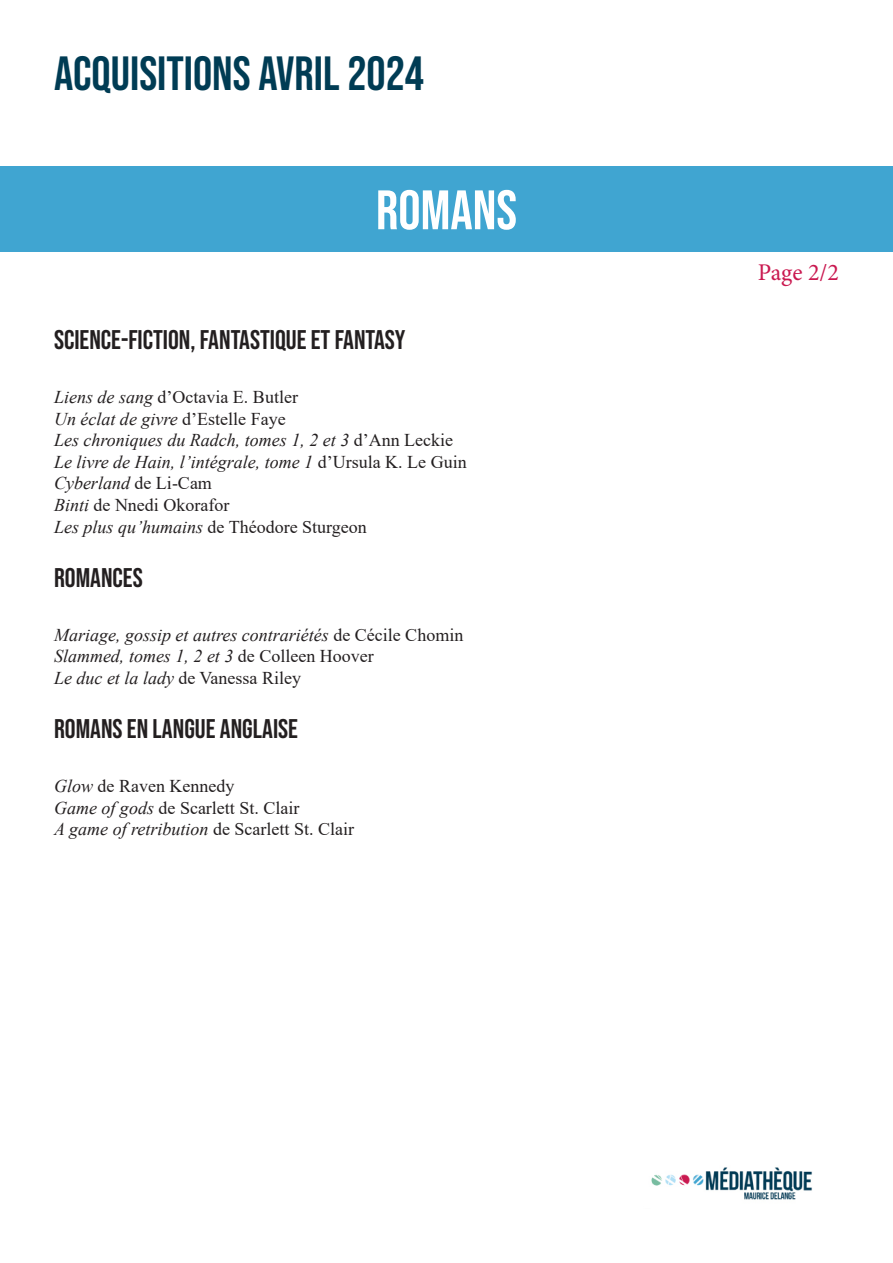
<style>
.page{position:relative;width:893px;height:1263px;background:#fff}
.page>*{position:absolute;margin:0;border:0;box-sizing:border-box;transform-origin:0 0}
.t1{font:55.5px "Bebas Neue";color:#fff}
.t2{font:48px "Bebas Neue";color:#003c54}
.t3{font:27px "Bebas Neue";color:#231f20}
.t4{font:24px "Minion Pro";color:#ca1950}
.t5{font:italic 18px "Times New Roman";color:#231f20}
.t6{font:18px "Times New Roman";color:#231f20}
.s1{font-style:italic}
.s2{font-style:normal}
</style>
<div class="page">
<div style="left:0;top:166px;width:893px;height:85px;background:#40a5d1"></div>
<img style="left:651px;top:1167px;width:161px;height:33px">
<h2 class="t2" style="left:54px;top:46px;width:372px">ACQUISITIONS AVRIL 2024</h2>
<h1 class="t1" style="left:376px;top:179px;width:143px">ROMANS</h1>
<p class="t3" style="left:54px;top:324px;width:353px">SCIENCE-FICTION, FANTASTIQUE ET FANTASY</p>
<p class="t6" style="left:54px;top:384px;width:245px"><span class="s1">Liens de sang</span> d’Octavia E. Butler</p>
<p class="t5" style="left:54px;top:406px;width:233px">Un éclat de givre <span class="s2">d’Estelle Faye</span></p>
<p class="t5" style="left:54px;top:428px;width:401px">Les chroniques du Radch, tomes 1, 2 et 3 <span class="s2">d’Ann Leckie</span></p>
<p class="t5" style="left:54px;top:449px;width:414px">Le livre de Hain, l’intégrale, tome 1 <span class="s2">d’Ursula K. Le Guin</span></p>
<p class="t5" style="left:54px;top:471px;width:159px">Cyberland <span class="s2">de Li-Cam</span></p>
<p class="t6" style="left:54px;top:492px;width:177px"><span class="s1">Binti</span> de Nnedi Okorafor</p>
<p class="t6" style="left:54px;top:514px;width:314px"><span class="s1">Les plus qu’humains</span> de Théodore Sturgeon</p>
<p class="t3" style="left:54px;top:562px;width:90px">ROMANCES</p>
<p class="t5" style="left:54px;top:622px;width:411px">Mariage, gossip et autres contrariétés <span class="s2">de Cécile Chomin</span></p>
<p class="t5" style="left:54px;top:644px;width:321px">Slammed, tomes 1, 2 et 3 <span class="s2">de Colleen Hoover</span></p>
<p class="t6" style="left:54px;top:665px;width:249px"><span class="s1">Le duc et la lady</span> de Vanessa Riley</p>
<p class="t3" style="left:54px;top:713px;width:246px">ROMANS EN LANGUE ANGLAISE</p>
<p class="t6" style="left:54px;top:773px;width:182px"><span class="s1">Glow</span> de Raven Kennedy</p>
<p class="t6" style="left:54px;top:795px;width:247px"><span class="s1">Game of gods</span> de Scarlett St. Clair</p>
<p class="t5" style="left:54px;top:817px;width:301px">A game of retribution <span class="s2">de Scarlett St. Clair</span></p>
<p class="t4" style="left:758px;top:256px;width:83px">Page 2/2</p>
</div>
